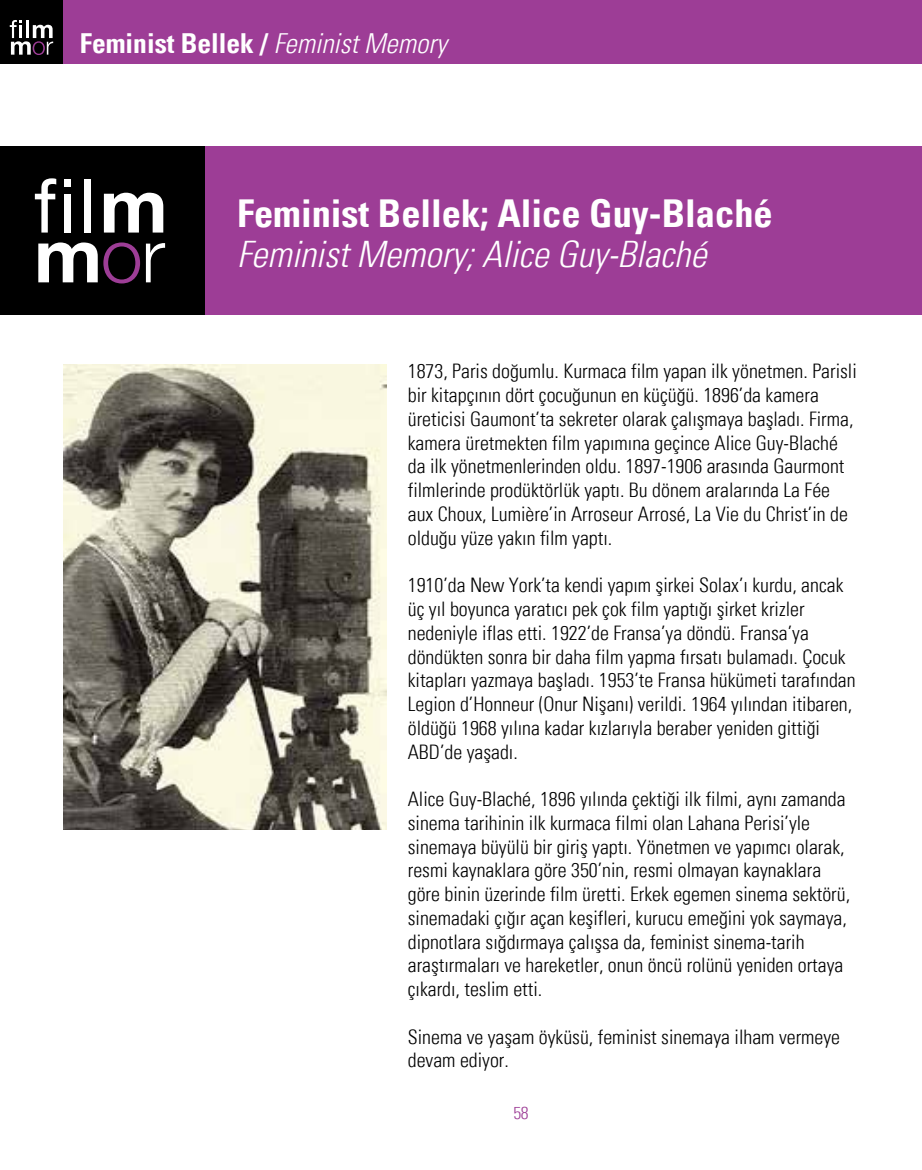
<style>
.page{position:relative;width:922px;height:1170px;background:#fff}
.page>*{position:absolute;margin:0;border:0;box-sizing:border-box;transform-origin:0 0}
.t1{font:700 38.5px "Univers Con";color:#fff}
.t2{font:36.5px "Univers Con Lig Ita";color:#fff}
.t3{font:700 27.5px "Univers Con";color:#fff}
.t4{font:300 20px/23.8px "Univers Con";color:#000}
.t5{font:300 17.5px "Univers Con";color:#9d3d96}
.s1{font-family:"Univers Con Lig Ita";font-weight:400}
</style>
<div class="page">
<div style="left:0;top:0;width:921px;height:64px;background:#9d3d96"></div>
<div style="left:0;top:0;width:63px;height:64px;background:#000"></div>
<svg style="left:10px;top:20px;width:43px;height:35px"></svg>
<div style="left:0;top:146px;width:921px;height:168px;background:#9d3d96"></div>
<div style="left:0;top:146px;width:204px;height:168px;background:#000"></div>
<svg style="left:35px;top:178px;width:21px;height:54px"></svg>
<div style="left:65px;top:179px;width:6px;height:8px;background:#fff"></div>
<div style="left:65px;top:194px;width:6px;height:38px;background:#fff"></div>
<div style="left:85px;top:179px;width:6px;height:53px;background:#fff"></div>
<svg style="left:104px;top:193px;width:59px;height:39px"></svg>
<svg style="left:38px;top:242px;width:102px;height:41px"></svg>
<svg style="left:146px;top:243px;width:19px;height:39px"></svg>
<img style="left:64px;top:364px;width:322px;height:465px">
<h3 class="t3" style="left:80px;top:26px;width:368px">Feminist Bellek / <span class="s1">Feminist Memory</span></h3>
<h1 class="t1" style="left:237px;top:190px;width:537px">Feminist Bellek; Alice Guy-Blaché</h1>
<h2 class="t2" style="left:237px;top:232px;width:471px">Feminist Memory; Alice Guy-Blaché</h2>
<p class="t4" style="left:407px;top:359px;width:450px">1873, Paris doğumlu. Kurmaca film yapan ilk yönetmen. Parisli bir kitapçının dört çocuğunun en küçüğü. 1896’da kamera üreticisi Gaumont’ta sekreter olarak çalışmaya başladı. Firma, kamera üretmekten film yapımına geçince Alice Guy-Blaché da ilk yönetmenlerinden oldu. 1897-1906 arasında Gaurmont filmlerinde prodüktörlük yaptı. Bu dönem aralarında La Fée aux Choux, Lumière’in Arroseur Arrosé, La Vie du Christ’in de olduğu yüze yakın film yaptı.</p>
<p class="t4" style="left:407px;top:573px;width:449px">1910’da New York’ta kendi yapım şirkei Solax’ı kurdu, ancak üç yıl boyunca yaratıcı pek çok film yaptığı şirket krizler nedeniyle iflas etti. 1922’de Fransa’ya döndü. Fransa’ya döndükten sonra bir daha film yapma fırsatı bulamadı. Çocuk kitapları yazmaya başladı. 1953’te Fransa hükümeti tarafından Legion d’Honneur (Onur Nişanı) verildi. 1964 yılından itibaren, öldüğü 1968 yılına kadar kızlarıyla beraber yeniden gittiği ABD’de yaşadı.</p>
<p class="t4" style="left:407px;top:786px;width:443px">Alice Guy-Blaché, 1896 yılında çektiği ilk filmi, aynı zamanda sinema tarihinin ilk kurmaca filmi olan Lahana Perisi’yle sinemaya büyülü bir giriş yaptı. Yönetmen ve yapımcı olarak, resmi kaynaklara göre 350’nin, resmi olmayan kaynaklara göre binin üzerinde film üretti. Erkek egemen sinema sektörü, sinemadaki çığır açan keşifleri, kurucu emeğini yok saymaya, dipnotlara sığdırmaya çalışsa da, feminist sinema-tarih araştırmaları ve hareketler, onun öncü rolünü yeniden ortaya çıkardı, teslim etti.</p>
<p class="t4" style="left:407px;top:1024px;width:434px">Sinema ve yaşam öyküsü, feminist sinemaya ilham vermeye devam ediyor.</p>
<p class="t5" style="left:513px;top:1101px;width:17px">58</p>
<p class="t5" style="left:515px;top:1101px;width:17px">60</p>
</div>
